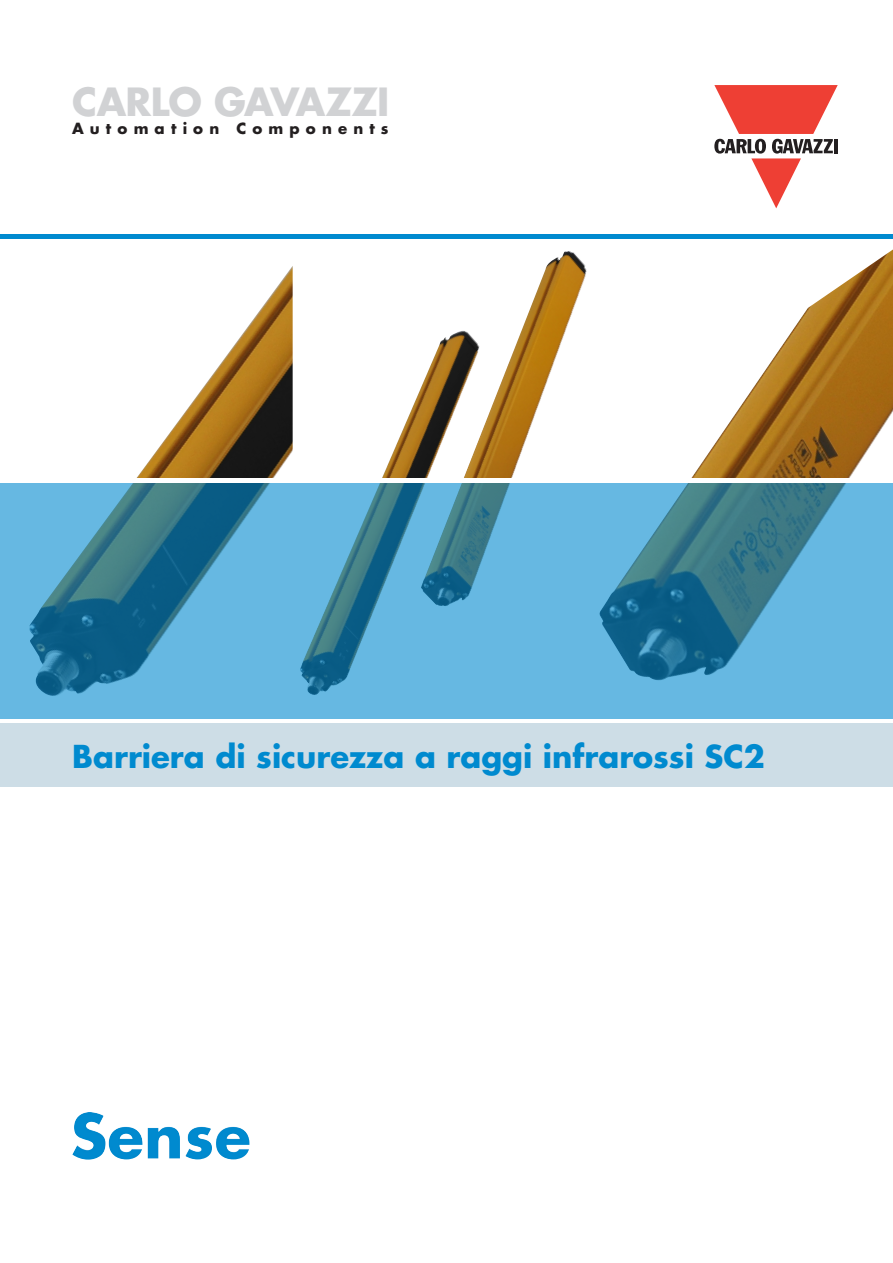
<style>
.page{position:relative;width:893px;height:1263px;background:#fff}
.page>*{position:absolute;margin:0;border:0;box-sizing:border-box;transform-origin:0 0}
.t1{font:700 37.8px "Futura Std";letter-spacing:-.025em;color:#d1d2d4}
.t2{font:700 30.75px "Futura Std";color:#008acf}
.t3{font:700 15px "Futura Std";letter-spacing:.41em;color:#231f20}
</style>
<div class="page">
<img style="left:136px;top:266px;width:157px;height:212px">
<img style="left:691px;top:249px;width:202px;height:229px">
<img style="left:382px;top:251px;width:205px;height:227px">
<svg style="left:714px;top:85px;width:124px;height:123px"></svg>
<hr style="left:834px;top:139px;width:4px;height:14px;background:#231f20">
<div style="left:0;top:723px;width:893px;height:64px;background:#cddde6"></div>
<img style="left:72px;top:1112px;width:177px;height:47px">
<svg style="left:0;top:483px;width:893px;height:236px;background:#509fc3"></svg>
<hr style="left:0;top:234px;width:893px;height:4px;background:#008acf">
<p class="t1" style="left:72px;top:77px;width:319px">CARLO GAVAZZI</p>
<p class="t3" style="left:72px;top:119px;width:318px">Automation Components</p>
<p class="t2" style="left:72px;top:735px;width:694px">Barriera di sicurezza a raggi infrarossi SC2</p>
</div>
